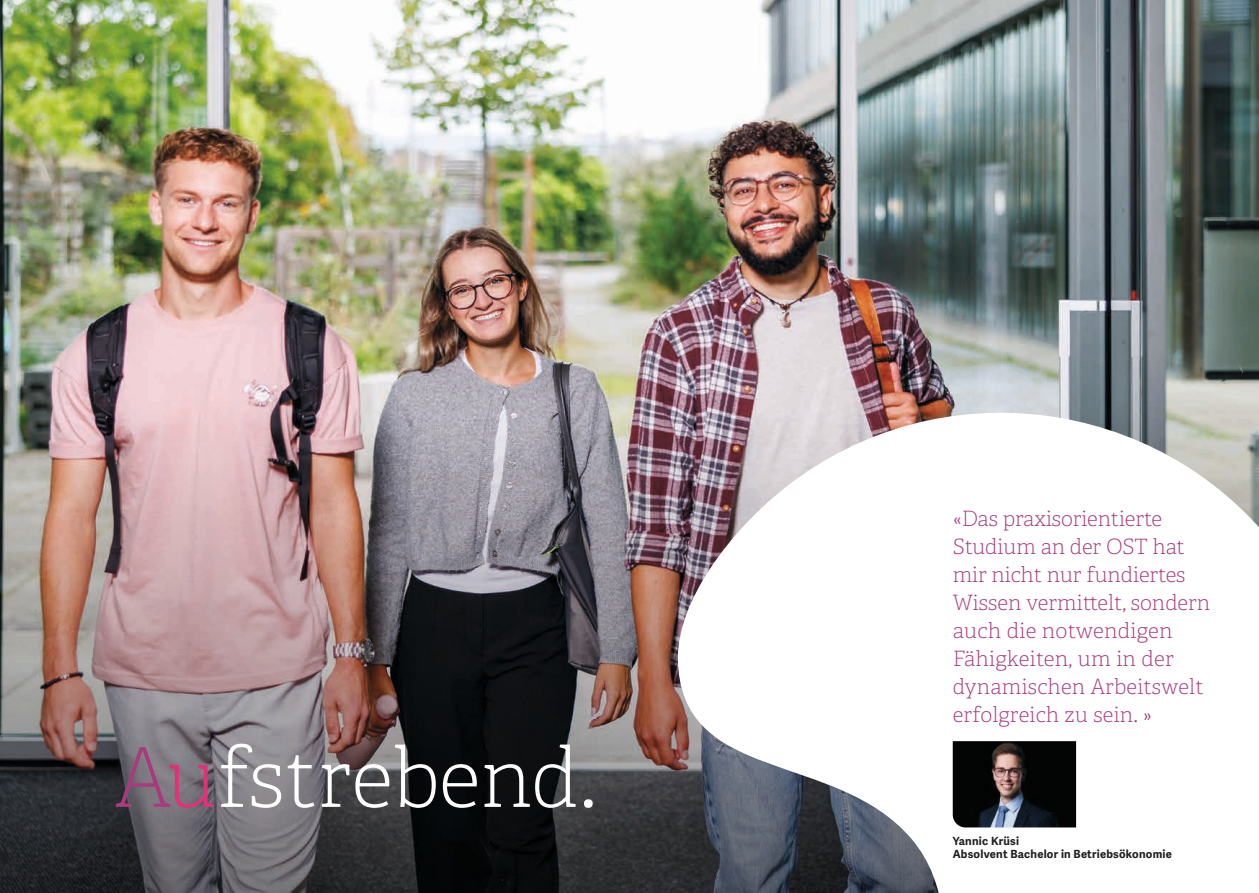
<style>
.page{position:relative;width:1259px;height:893px;background:#fff}
.page>*{position:absolute;margin:0;border:0;box-sizing:border-box;transform-origin:0 0}
.t1{font:100 82.5px "Adelle";letter-spacing:-.005em;color:#fff}
.t2{font:100 21.15px/28px "Adelle";color:#a83b7e}
.t3{font:700 11.25px/13.5px "Adelle Sans";letter-spacing:.02em;color:#1f1f1e}
.s1{color:#a83b7e}
.s2{color:#e03179}
</style>
<div class="page">
<img style="left:0;top:0;width:1259px;height:413px">
<img style="left:0;top:413px;width:677px;height:480px">
<svg style="left:677px;top:368px;width:582px;height:525px"></svg>
<img style="left:952px;top:741px;width:124px;height:86px">
<h1 class="t1" style="left:115px;top:728px;width:482px"><span class="s1">A</span><span class="s2">u</span>fstrebend.</h1>
<p class="t2" style="left:952px;top:504px;width:259px">«Das praxisorientierte<br>Studium an der OST hat mir nicht nur fundiertes<br>Wissen vermittelt, sondern auch die notwendigen<br>Fähigkeiten, um in der dynamischen Arbeitswelt erfolgreich zu sein. »</p>
<p class="t3" style="left:952px;top:834px;width:221px">Yannic Krüsi<br>Absolvent Bachelor in Betriebsökonomie</p>
</div>
